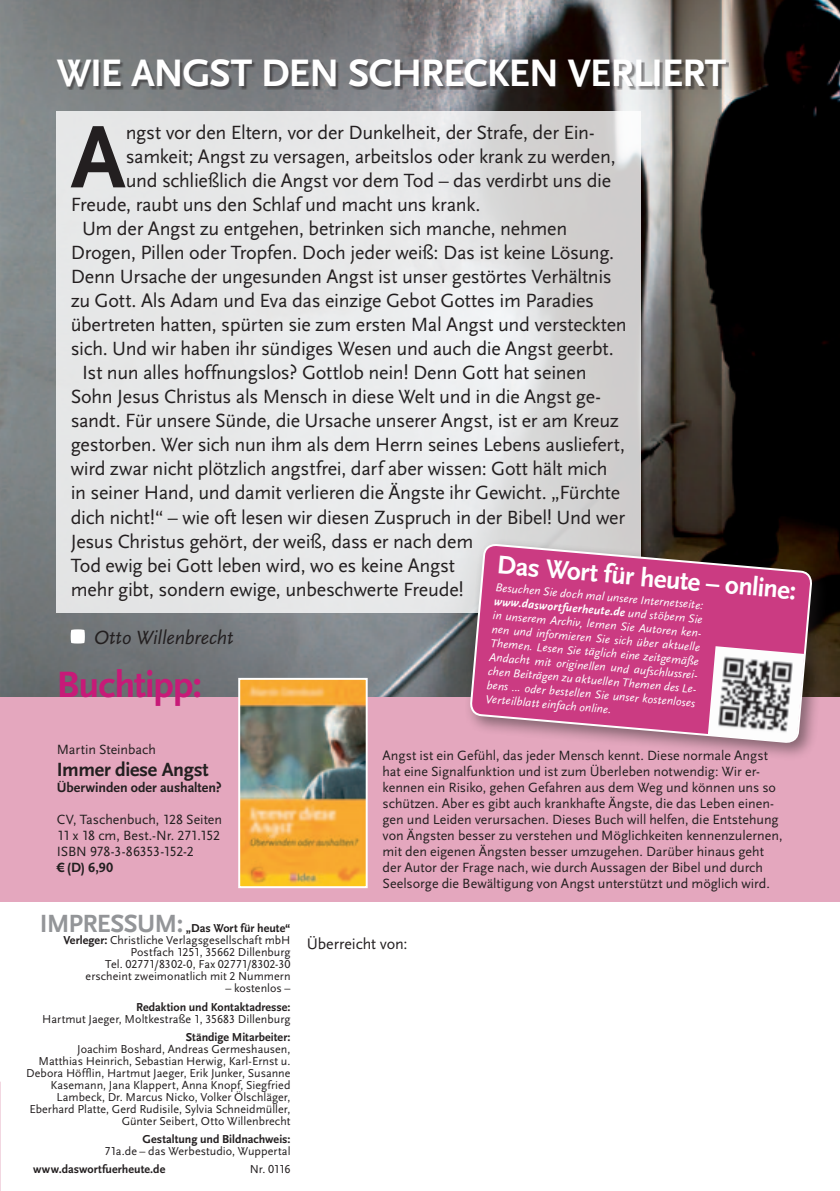
<style>
.page{position:relative;width:840px;height:1191px;background:#fff}
.page>*{position:absolute;margin:0;border:0;box-sizing:border-box;transform-origin:0 0}
.t1{font:700 92.8px "Scala Sans LF";color:#231f20}
.t2{font:700 40px "Scala Sans LF";letter-spacing:-.03em;color:#fff}
.t3{font:700 38.2px "Scala Sans LF";letter-spacing:-.025em;color:#c71a78}
.t4{font:700 26.8px "Scala Sans LF";color:#fff}
.t5{font:20px "Scala Sans LF";letter-spacing:-.015em;color:#231f20}
.t6{font:italic 20px "Scala Sans LF";letter-spacing:-.005em;color:#231f20}
.t7{font:700 20px "Scala Sans LF";letter-spacing:-.015em;color:#231f20}
.t8{font:16px "Scala Sans LF";letter-spacing:-.005em;color:#231f20}
.t9{font:14px/16px "Scala Sans LF";color:#231f20}
.t10{font:700 14px "Scala Sans LF";color:#231f20}
.t11{font:12px/12px "Scala Sans LF";color:#231f20;text-align:right}
.t12{font:italic 12px/14px "Scala Sans LF";color:#fff}
.t13{font:700 12px "Scala Sans LF";color:#231f20}
.s1{font-weight:700}
.s2{font-weight:700;font-size:26px;color:#939598}
</style>
<div class="page">
<img style="left:0;top:0;width:839px;height:696px">
<svg style="left:56px;top:111px;width:584px;height:501px;background:#e3e4e4"></svg>
<div style="left:0;top:696px;width:839px;height:206px;background:#e4a7be"></div>
<img style="left:241px;top:681px;width:123px;height:204px">
<div style="left:238px;top:678px;width:129px;height:210px;border:2px solid #fff"></div>
<svg style="left:0;top:1081px;width:1px;height:110px"></svg>
<svg style="left:71px;top:629px;width:14px;height:14px"></svg>
<div style="left:59px;top:62px;width:669px;height:27px;background:#231f20;opacity:.5"></div>
<div style="left:463px;top:537px;width:366px;height:224px;background:#231f20;opacity:.5"></div>
<svg style="left:468px;top:543px;width:344px;height:205px;background:#bf4c83"></svg>
<img style="left:707px;top:646px;width:96px;height:96px">
<h2 class="t2" style="left:57px;top:49px;width:671px">WIE ANGST DEN SCHRECKEN VERLIERT</h2>
<h1 class="t1" style="left:70px;top:102px;width:57px">A</h1>
<p class="t5" style="left:126px;top:121px;width:470px">ngst vor den Eltern, vor der Dunkelheit, der Strafe, der Ein-</p>
<p class="t5" style="left:126px;top:145px;width:491px">samkeit; Angst zu versagen, arbeitslos oder krank zu werden,</p>
<p class="t5" style="left:126px;top:169px;width:487px">und schließlich die Angst vor dem Tod – das verdirbt uns die</p>
<p class="t5" style="left:71px;top:193px;width:411px">Freude, raubt uns den Schlaf und macht uns krank.</p>
<p class="t5" style="left:82px;top:217px;width:486px">Um der Angst zu entgehen, betrinken sich manche, nehmen</p>
<p class="t5" style="left:71px;top:241px;width:544px">Drogen, Pillen oder Tropfen. Doch jeder weiß: Das ist keine Lösung.</p>
<p class="t5" style="left:71px;top:265px;width:542px">Denn Ursache der ungesunden Angst ist unser gestörtes Verhältnis</p>
<p class="t5" style="left:71px;top:289px;width:524px">zu Gott. Als Adam und Eva das einzige Gebot Gottes im Paradies</p>
<p class="t5" style="left:71px;top:313px;width:557px">übertreten hatten, spürten sie zum ersten Mal Angst und versteckten</p>
<p class="t5" style="left:71px;top:337px;width:544px">sich. Und wir haben ihr sündiges Wesen und auch die Angst geerbt.</p>
<p class="t5" style="left:82px;top:361px;width:506px">Ist nun alles hoffnungslos? Gottlob nein! Denn Gott hat seinen</p>
<p class="t5" style="left:71px;top:385px;width:531px">Sohn Jesus Christus als Mensch in diese Welt und in die Angst ge-</p>
<p class="t5" style="left:71px;top:409px;width:549px">sandt. Für unsere Sünde, die Ursache unserer Angst, ist er am Kreuz</p>
<p class="t5" style="left:71px;top:433px;width:555px">gestorben. Wer sich nun ihm als dem Herrn seines Lebens ausliefert,</p>
<p class="t5" style="left:71px;top:457px;width:538px">wird zwar nicht plötzlich angstfrei, darf aber wissen: Gott hält mich</p>
<p class="t5" style="left:71px;top:481px;width:550px">in seiner Hand, und damit verlieren die Ängste ihr Gewicht. „Fürchte</p>
<p class="t5" style="left:71px;top:505px;width:555px">dich nicht!“ – wie oft lesen wir diesen Zuspruch in der Bibel! Und wer</p>
<p class="t5" style="left:71px;top:529px;width:404px">Jesus Christus gehört, der weiß, dass er nach dem</p>
<p class="t5" style="left:71px;top:553px;width:385px">Tod ewig bei Gott leben wird, wo es keine Angst</p>
<p class="t5" style="left:71px;top:577px;width:394px">mehr gibt, sondern ewige, unbeschwerte Freude!</p>
<p class="t6" style="left:94px;top:625px;width:141px">Otto Willenbrecht</p>
<h3 class="t4" style="left:498px;top:548px;width:301px;rotate:5deg">Das Wort für heute – online:</h3>
<p class="t12" style="left:495px;top:580px;width:213px;rotate:5deg">Besuchen Sie doch mal unsere Internetseite: <span class="s1">www.daswortfuerheute.de</span> und stöbern Sie in unserem Archiv, lernen Sie Autoren ken&shy;nen und informieren Sie sich über aktuelle Themen. Lesen Sie täglich eine zeitgemäße Andacht mit originellen und aufschlussrei&shy;chen Beiträgen zu aktuellen Themen des Le&shy;bens ... oder bestellen Sie unser kostenloses Verteilblatt einfach online.</p>
<h3 class="t3" style="left:57px;top:661px;width:147px">Buchtipp:</h3>
<p class="t9" style="left:57px;top:741px;width:101px">Martin Steinbach</p>
<p class="t7" style="left:57px;top:757px;width:153px">Immer diese Angst</p>
<p class="t10" style="left:57px;top:779px;width:166px">Überwinden oder aushalten?</p>
<p class="t9" style="left:57px;top:811px;width:167px">CV, Taschenbuch, 128 Seiten<br>11 x 18 cm, Best.-Nr. 271.152<br>ISBN 978-3-86353-152-2</p>
<p class="t10" style="left:57px;top:859px;width:58px">€ (D) 6,90</p>
<p class="t11" style="left:40px;top:922px;width:252px"><span class="s2">IMPRESSUM:</span> <span class="s1">„Das Wort für heute“ Verleger:</span> Christliche Verlagsgesellschaft mbH Postfach 1251, 35662 Dillenburg<br>Tel. 02771/8302-0, Fax 02771/8302-30<br>erscheint zweimonatlich mit 2 Nummern</p>
<p class="t11" style="left:225px;top:982px;width:67px">– kostenlos –</p>
<p class="t13" style="left:136px;top:999px;width:156px">Redaktion und Kontaktadresse:</p>
<p class="t11" style="left:42px;top:1012px;width:250px">Hartmut Jaeger, Moltkestraße 1, 35683 Dillenburg</p>
<p class="t13" style="left:186px;top:1029px;width:106px">Ständige Mitarbeiter:</p>
<p class="t11" style="left:26px;top:1042px;width:266px">Joachim Boshard, Andreas Germeshausen,<br>Matthias Heinrich, Sebastian Herwig, Karl-Ernst u.<br>Debora Höfflin, Hartmut Jaeger, Erik Junker, Susanne Kasemann, Jana Klappert, Anna Knopf, Siegfried Lambeck, Dr. Marcus Nicko, Volker Ölschläger, Eberhard Platte, Gerd Rudisile, Sylvia Schneidmüller, Günter Seibert, Otto Willenbrecht</p>
<p class="t13" style="left:142px;top:1131px;width:149px">Gestaltung und Bildnachweis:</p>
<p class="t11" style="left:104px;top:1144px;width:187px">71a.de – das Werbestudio, Wuppertal</p>
<p class="t13" style="left:33px;top:1161px;width:133px">www.daswortfuerheute.de</p>
<p class="t11" style="left:250px;top:1162px;width:42px">Nr. 0116</p>
<p class="t9" style="left:382px;top:747px;width:401px">Angst ist ein Gefühl, das jeder Mensch kennt. Diese normale Angst hat eine Signalfunktion und ist zum Überleben notwendig: Wir er&shy;kennen ein Risiko, gehen Gefahren aus dem Weg und können uns so schützen. Aber es gibt auch krankhafte Ängste, die das Leben einen&shy;gen und Leiden verursachen. Dieses Buch will helfen, die Entstehung von Ängsten besser zu verstehen und Möglichkeiten kennenzulernen, mit den eigenen Ängsten besser umzugehen. Darüber hinaus geht der Autor der Frage nach, wie durch Aussagen der Bibel und durch Seelsorge die Bewältigung von Angst unterstützt und möglich wird.</p>
<p class="t8" style="left:306px;top:934px;width:102px">Überreicht von:</p>
</div>
